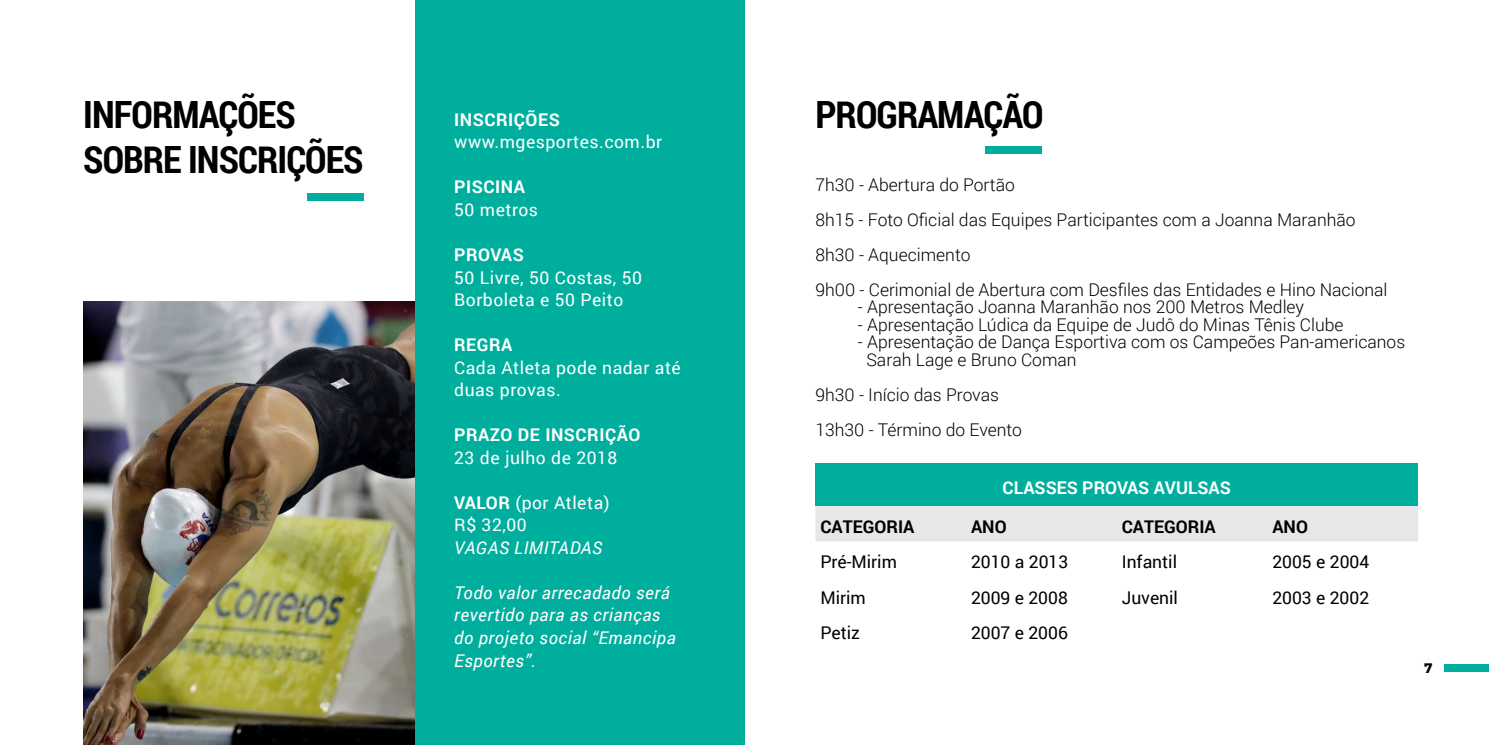
<style>
.page{position:relative;width:1489px;height:745px;background:#fff}
.page>*{position:absolute;margin:0;border:0;box-sizing:border-box;transform-origin:0 0}
.t1{font:700 37.5px/45px "Roboto Condensed";letter-spacing:-.025em;color:#000}
.t2{font:300 17.5px/35px "Roboto";color:#000}
.t3{font:17.5px/22.5px "Roboto";letter-spacing:.03em;color:#fff}
.t4{font:italic 17.5px/22.5px "Roboto";letter-spacing:.03em;color:#fff}
.t5{font:17.5px "Roboto";color:#000}
.t6{font:700 17.5px "Roboto";letter-spacing:.03em;color:#fff}
.t7{font:700 17.5px "Roboto";color:#000}
.t8{font:700 17.5px "Roboto";color:#fff}
.t9{font:700 13.75px "Montserrat";color:#000}
.s1{font-weight:700}
</style>
<div class="page">
<div style="left:415px;top:0;width:329px;height:744px;background:#00ae9e"></div>
<img style="left:83px;top:301px;width:332px;height:443px">
<div style="left:815px;top:463px;width:602px;height:42px;background:#00ae9e"></div>
<div style="left:815px;top:505px;width:602px;height:36px;background:#e6e7e8"></div>
<div style="left:306px;top:193px;width:57px;height:7px;background:#00ae9e"></div>
<div style="left:984px;top:146px;width:57px;height:7px;background:#00ae9e"></div>
<div style="left:1443px;top:664px;width:45px;height:7px;background:#00ae9e"></div>
<h1 class="t1" style="left:83px;top:91px;width:282px">INFORMAÇÕES<br>SOBRE INSCRIÇÕES</h1>
<h1 class="t1" style="left:815px;top:91px;width:229px">PROGRAMAÇÃO</h1>
<p class="t6" style="left:454px;top:107px;width:107px">INSCRIÇÕES</p>
<p class="t3" style="left:454px;top:130px;width:209px">www.mgesportes.com.br</p>
<p class="t6" style="left:454px;top:175px;width:72px">PISCINA</p>
<p class="t3" style="left:454px;top:198px;width:85px">50 metros</p>
<p class="t6" style="left:454px;top:242px;width:71px">PROVAS</p>
<p class="t3" style="left:454px;top:265px;width:189px">50 Livre, 50 Costas, 50<br>Borboleta e 50 Peito</p>
<p class="t6" style="left:454px;top:332px;width:60px">REGRA</p>
<p class="t3" style="left:454px;top:355px;width:228px">Cada Atleta pode nadar até duas provas.</p>
<p class="t6" style="left:454px;top:422px;width:188px">PRAZO DE INSCRIÇÃO</p>
<p class="t3" style="left:454px;top:445px;width:165px">23 de julho de 2018</p>
<p class="t3" style="left:454px;top:490px;width:157px"><span class="s1">VALOR</span> (por Atleta)<br>R$ 32,00</p>
<p class="t4" style="left:454px;top:535px;width:149px">VAGAS LIMITADAS</p>
<p class="t4" style="left:454px;top:580px;width:223px">Todo valor arrecadado será revertido para as crianças do projeto social “Emancipa<br>Esportes”.</p>
<p class="t2" style="left:815px;top:166px;width:573px">7h30 - Abertura do Portão<br>8h15 - Foto Oficial das Equipes Participantes com a Joanna Maranhão 8h30 - Aquecimento<br>9h00 - Cerimonial de Abertura com Desfiles das Entidades e Hino Nacional</p>
<p class="t2" style="left:857px;top:289px;width:447px">- Apresentação Joanna Maranhão nos 200 Metros Medley</p>
<p class="t2" style="left:857px;top:306px;width:487px">- Apresentação Lúdica da Equipe de Judô do Minas Tênis Clube</p>
<p class="t2" style="left:866px;top:332px;width:540px;line-height:17.5px;text-indent:-9px">- Apresentação de Dança Esportiva com os Campeões Pan-americanos<br>Sarah Lage e Bruno Coman</p>
<p class="t2" style="left:815px;top:376px;width:208px">9h30 - Início das Provas<br>13h30 - Término do Evento</p>
<p class="t8" style="left:1002px;top:475px;width:230px">CLASSES PROVAS AVULSAS</p>
<p class="t7" style="left:820px;top:514px;width:95px">CATEGORIA</p>
<p class="t7" style="left:971px;top:514px;width:37px">ANO</p>
<p class="t7" style="left:1121px;top:514px;width:95px">CATEGORIA</p>
<p class="t7" style="left:1272px;top:514px;width:37px">ANO</p>
<p class="t5" style="left:820px;top:549px;width:78px">Pré-Mirim</p>
<p class="t5" style="left:971px;top:549px;width:99px">2010 a 2013</p>
<p class="t5" style="left:1121px;top:549px;width:57px">Infantil</p>
<p class="t5" style="left:1272px;top:549px;width:98px">2005 e 2004</p>
<p class="t5" style="left:820px;top:585px;width:47px">Mirim</p>
<p class="t5" style="left:971px;top:585px;width:98px">2009 e 2008</p>
<p class="t5" style="left:1121px;top:585px;width:58px">Juvenil</p>
<p class="t5" style="left:1272px;top:585px;width:98px">2003 e 2002</p>
<p class="t5" style="left:820px;top:620px;width:41px">Petiz</p>
<p class="t5" style="left:971px;top:620px;width:98px">2007 e 2006</p>
<p class="t9" style="left:1423px;top:656px;width:10px">7</p>
</div>
